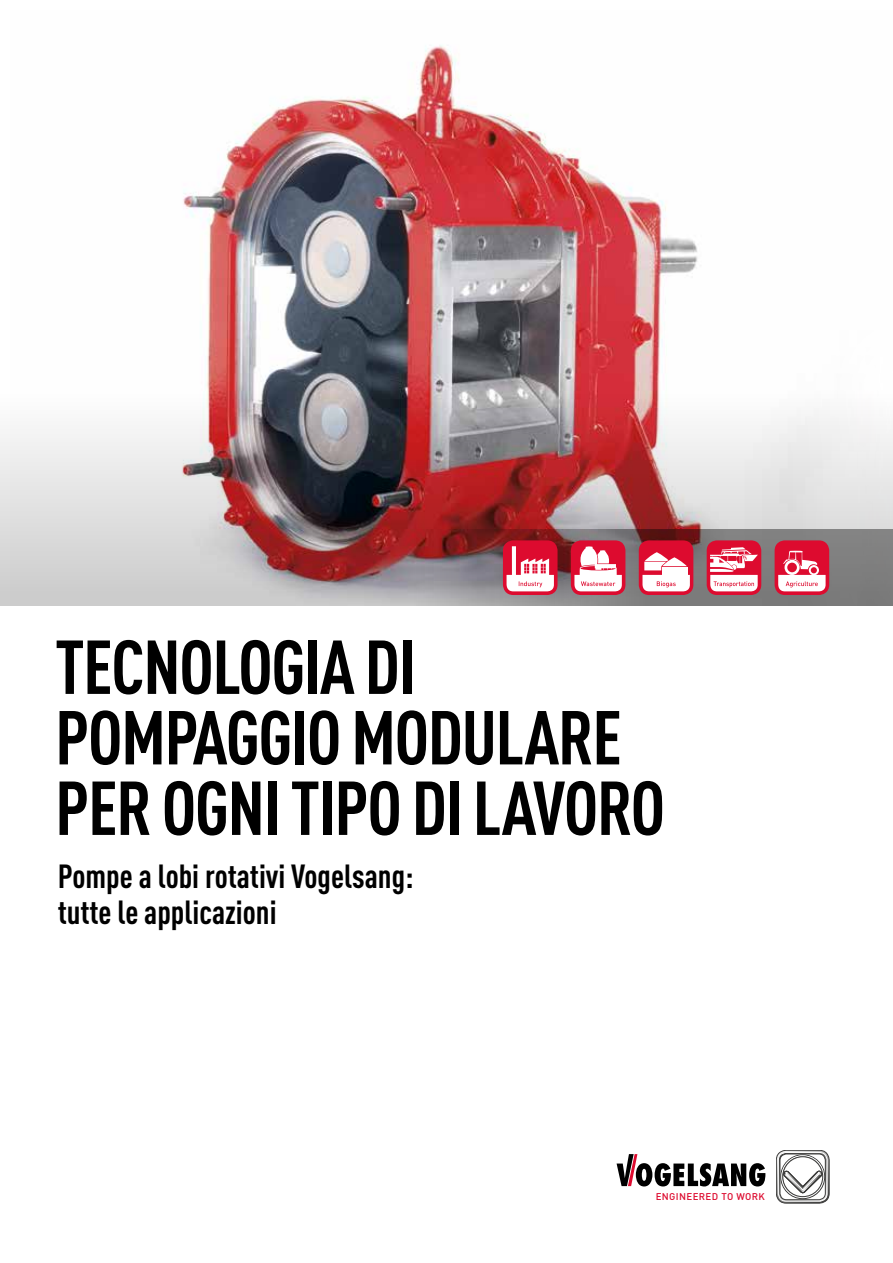
<style>
.page{position:relative;width:893px;height:1263px;background:#fff}
.page>*{position:absolute;margin:0;border:0;box-sizing:border-box;transform-origin:0 0}
.t1{font:700 condensed 75px/70.5px "DIN Pro";letter-spacing:-.02em;color:#000}
.t2{font:700 condensed 33px/36px "DIN Pro";color:#000}
.t3{font:500 9.75px "DINOT";letter-spacing:.035em;color:#dd0b2f}
</style>
<div class="page">
<svg style="left:617px;top:1154px;width:148px;height:32px"></svg>
<svg style="left:776px;top:1150px;width:53px;height:53px"></svg>
<img style="left:11px;top:45px;width:882px;height:561px">
<svg style="left:380px;top:529px;width:513px;height:77px;background:#866e70"></svg>
<div style="left:639px;top:540px;width:54px;height:55px;background:#dd0b2f;border-radius:10px"></div>
<div style="left:775px;top:540px;width:54px;height:55px;background:#dd0b2f;border-radius:10px"></div>
<div style="left:707px;top:540px;width:54px;height:55px;background:#dd0b2f;border-radius:10px"></div>
<div style="left:503px;top:540px;width:54px;height:55px;background:#dd0b2f;border-radius:10px"></div>
<hr style="left:512px;top:546px;width:4px;height:30px;background:#fff">
<div style="left:571px;top:540px;width:54px;height:55px;background:#dd0b2f;border-radius:10px"></div>
<svg style="left:507px;top:558px;width:47px;height:33px"></svg>
<svg style="left:642px;top:552px;width:48px;height:39px"></svg>
<svg style="left:710px;top:547px;width:48px;height:44px"></svg>
<svg style="left:778px;top:551px;width:48px;height:40px"></svg>
<svg style="left:574px;top:546px;width:48px;height:45px"></svg>
<p class="t1" style="left:55px;top:626px;width:612px">TECNOLOGIA DI<br>POMPAGGIO MODULARE<br>PER OGNI TIPO DI LAVORO</p>
<p class="t2" style="left:58px;top:856px;width:357px">Pompe a lobi rotativi Vogelsang: tutte le applicazioni</p>
<p class="t3" style="left:656px;top:1190px;width:111px">ENGINEERED TO WORK</p>
</div>
